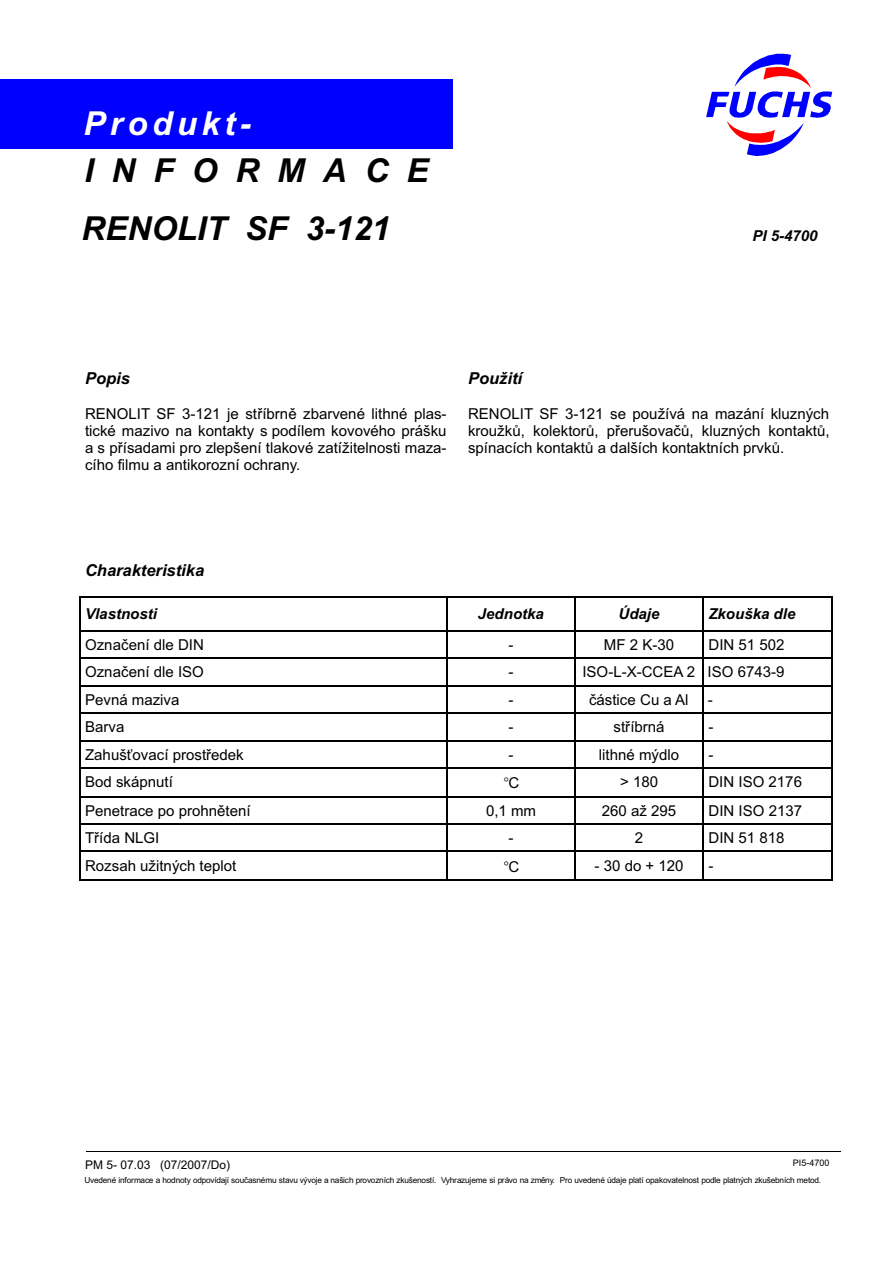
<style>
.page{position:relative;width:893px;height:1263px;background:#fff}
.page>*{position:absolute;margin:0;border:0;box-sizing:border-box;transform-origin:0 0}
.t1{font:italic 700 33px "Arial";color:#000}
.t2{font:italic 700 33px "Arial";letter-spacing:.545em;color:#000}
.t3{font:italic 700 33px "Arial";letter-spacing:.135em;color:#fff}
.t4{font:italic 700 16.5px "Arial";color:#000}
.t5{font:15px/17.2px "Arial";color:#000;text-align:justify}
.t6{font:italic 700 15px "Arial";color:#000}
.t7{font:12px "Arial";color:#000}
.t8{font:9px "Arial";color:#000}
.t9{font:8.25px "Arial";letter-spacing:-.025em;color:#000}
</style>
<div class="page">
<svg style="left:706px;top:54px;width:126px;height:102px"></svg>
<hr style="left:79px;top:597px;width:367px;height:1px;background:#000">
<hr style="left:447px;top:597px;width:127px;height:1px;background:#000">
<hr style="left:575px;top:597px;width:127px;height:1px;background:#000">
<hr style="left:703px;top:597px;width:128px;height:1px;background:#000">
<hr style="left:79px;top:598px;width:1px;height:32px;background:#000">
<hr style="left:446px;top:598px;width:1px;height:32px;background:#000">
<hr style="left:574px;top:598px;width:1px;height:32px;background:#000">
<hr style="left:702px;top:598px;width:1px;height:32px;background:#000">
<hr style="left:831px;top:598px;width:1px;height:32px;background:#000">
<hr style="left:80px;top:630px;width:366px;height:1px;background:#000">
<hr style="left:447px;top:630px;width:127px;height:1px;background:#000">
<hr style="left:575px;top:630px;width:127px;height:1px;background:#000">
<hr style="left:703px;top:630px;width:128px;height:1px;background:#000">
<hr style="left:80px;top:658px;width:366px;height:1px;background:#000">
<hr style="left:447px;top:658px;width:127px;height:1px;background:#000">
<hr style="left:575px;top:658px;width:127px;height:1px;background:#000">
<hr style="left:703px;top:658px;width:128px;height:1px;background:#000">
<hr style="left:80px;top:685px;width:366px;height:1px;background:#000">
<hr style="left:447px;top:685px;width:127px;height:1px;background:#000">
<hr style="left:575px;top:685px;width:127px;height:1px;background:#000">
<hr style="left:703px;top:685px;width:128px;height:1px;background:#000">
<hr style="left:80px;top:713px;width:366px;height:1px;background:#000">
<hr style="left:447px;top:713px;width:127px;height:1px;background:#000">
<hr style="left:575px;top:713px;width:127px;height:1px;background:#000">
<hr style="left:703px;top:713px;width:128px;height:1px;background:#000">
<hr style="left:80px;top:740px;width:366px;height:1px;background:#000">
<hr style="left:447px;top:740px;width:127px;height:1px;background:#000">
<hr style="left:575px;top:740px;width:127px;height:1px;background:#000">
<hr style="left:703px;top:740px;width:128px;height:1px;background:#000">
<hr style="left:80px;top:767px;width:366px;height:2px;background:#000">
<hr style="left:447px;top:767px;width:127px;height:2px;background:#000">
<hr style="left:575px;top:767px;width:127px;height:2px;background:#000">
<hr style="left:703px;top:767px;width:128px;height:2px;background:#000">
<hr style="left:80px;top:796px;width:366px;height:1px;background:#000">
<hr style="left:447px;top:796px;width:127px;height:1px;background:#000">
<hr style="left:575px;top:796px;width:127px;height:1px;background:#000">
<hr style="left:703px;top:796px;width:128px;height:1px;background:#000">
<hr style="left:80px;top:824px;width:366px;height:1px;background:#000">
<hr style="left:447px;top:824px;width:127px;height:1px;background:#000">
<hr style="left:575px;top:824px;width:127px;height:1px;background:#000">
<hr style="left:703px;top:824px;width:128px;height:1px;background:#000">
<hr style="left:80px;top:851px;width:366px;height:1px;background:#000">
<hr style="left:447px;top:851px;width:127px;height:1px;background:#000">
<hr style="left:575px;top:851px;width:127px;height:1px;background:#000">
<hr style="left:703px;top:851px;width:128px;height:1px;background:#000">
<svg style="left:79px;top:630px;width:1px;height:250px"></svg>
<hr style="left:79px;top:880px;width:367px;height:1px;background:#000">
<svg style="left:446px;top:630px;width:1px;height:251px"></svg>
<hr style="left:447px;top:880px;width:127px;height:1px;background:#000">
<svg style="left:574px;top:630px;width:1px;height:251px"></svg>
<hr style="left:575px;top:880px;width:127px;height:1px;background:#000">
<svg style="left:702px;top:630px;width:1px;height:251px"></svg>
<hr style="left:703px;top:880px;width:128px;height:1px;background:#000">
<svg style="left:831px;top:630px;width:1px;height:251px"></svg>
<div style="left:0;top:80px;width:453px;height:69px;background:#00f"></div>
<hr style="left:86px;top:1152px;width:503px;height:1px;background:#000">
<hr style="left:589px;top:1152px;width:251px;height:1px;background:#000">
<h1 class="t3" style="left:83px;top:111px;width:169px">Produkt-</h1>
<h1 class="t2" style="left:84px;top:158px;width:345px">INFORMACE</h1>
<h1 class="t1" style="left:82px;top:216px;width:310px">RENOLIT SF 3-121</h1>
<p class="t6" style="left:752px;top:230px;width:67px">PI 5-4700</p>
<p class="t4" style="left:85px;top:372px;width:46px">Popis</p>
<p class="t5" style="left:85px;top:406px;width:363px">RENOLIT SF 3-121 je stříbrně zbarvené lithné plas&shy;tické mazivo na kontakty s podílem kovového prášku a s přísadami pro zlepšení tlakové zatížitelnosti maza&shy;cího filmu a antikorozní ochrany.</p>
<p class="t4" style="left:468px;top:372px;width:55px">Použití</p>
<p class="t5" style="left:468px;top:406px;width:363px">RENOLIT SF 3-121 se používá na mazání kluzných kroužků, kolektorů, přerušovačů, kluzných kontaktů, spínacích kontaktů a dalších kontaktních prvků.</p>
<p class="t4" style="left:85px;top:564px;width:121px">Charakteristika</p>
<p class="t6" style="left:85px;top:609px;width:73px">Vlastnosti</p>
<p class="t6" style="left:478px;top:609px;width:67px">Jednotka</p>
<p class="t6" style="left:618px;top:609px;width:42px">Údaje</p>
<p class="t6" style="left:708px;top:609px;width:88px">Zkouška dle</p>
<p class="t5" style="left:85px;top:637px;width:120px">Označení dle DIN</p>
<p class="t5" style="left:508px;top:637px;width:7px">-</p>
<p class="t5" style="left:604px;top:637px;width:72px">MF 2 K-30</p>
<p class="t5" style="left:708px;top:637px;width:78px">DIN 51 502</p>
<p class="t5" style="left:85px;top:665px;width:120px">Označení dle ISO</p>
<p class="t5" style="left:508px;top:665px;width:7px">-</p>
<p class="t5" style="left:582px;top:665px;width:204px">ISO-L-X-CCEA 2 ISO 6743-9</p>
<p class="t5" style="left:85px;top:692px;width:96px">Pevná maziva</p>
<p class="t5" style="left:508px;top:692px;width:7px">-</p>
<p class="t5" style="left:589px;top:692px;width:101px">částice Cu a Al</p>
<p class="t5" style="left:707px;top:692px;width:7px">-</p>
<p class="t5" style="left:85px;top:720px;width:41px">Barva</p>
<p class="t5" style="left:508px;top:720px;width:7px">-</p>
<p class="t5" style="left:613px;top:720px;width:53px">stříbrná</p>
<p class="t5" style="left:708px;top:720px;width:7px">-</p>
<p class="t5" style="left:85px;top:747px;width:160px">Zahušťovací prostředek</p>
<p class="t5" style="left:508px;top:747px;width:7px">-</p>
<p class="t5" style="left:599px;top:747px;width:82px">lithné mýdlo</p>
<p class="t5" style="left:708px;top:747px;width:7px">-</p>
<p class="t5" style="left:85px;top:775px;width:89px">Bod skápnutí</p>
<p class="t5" style="left:508px;top:776px;width:12px">C</p>
<p class="t5" style="left:620px;top:775px;width:40px">&gt; 180</p>
<p class="t5" style="left:708px;top:775px;width:95px">DIN ISO 2176</p>
<p class="t5" style="left:85px;top:803px;width:167px">Penetrace po prohnětení</p>
<p class="t5" style="left:486px;top:803px;width:52px">0,1 mm</p>
<p class="t5" style="left:602px;top:803px;width:76px">260 až 295</p>
<p class="t5" style="left:708px;top:803px;width:95px">DIN ISO 2137</p>
<p class="t5" style="left:85px;top:831px;width:76px">Třída NLGI</p>
<p class="t5" style="left:508px;top:831px;width:7px">-</p>
<p class="t5" style="left:635px;top:831px;width:10px">2</p>
<p class="t5" style="left:708px;top:831px;width:78px">DIN 51 818</p>
<p class="t5" style="left:85px;top:858px;width:153px">Rozsah užitných teplot</p>
<p class="t5" style="left:508px;top:859px;width:12px">C</p>
<p class="t5" style="left:594px;top:858px;width:90px">- 30 do + 120</p>
<p class="t5" style="left:708px;top:858px;width:7px">-</p>
<p class="t7" style="left:85px;top:1160px;width:147px">PM 5- 07.03 (07/2007/Do)</p>
<p class="t8" style="left:792px;top:1160px;width:38px">PI5-4700</p>
<p class="t9" style="left:84px;top:1177px;width:738px">Uvedené informace a hodnoty odpovídají současnému stavu vývoje a našich provozních zkušeností. Vyhrazujeme si právo na změny. Pro uvedené údaje platí opakovatelnost podle platných zkušebních metod.</p>
</div>
